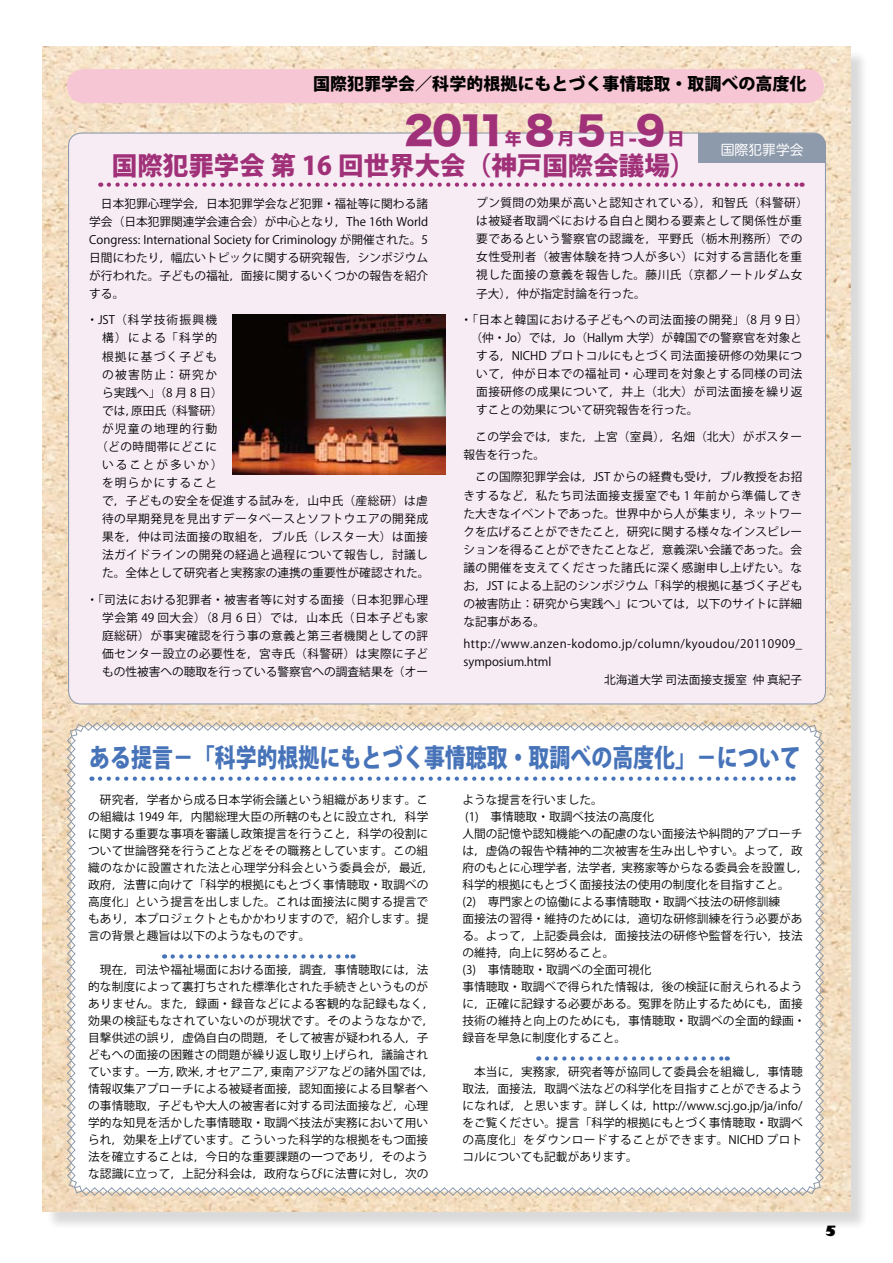
<style>
.page{position:relative;width:893px;height:1263px;background:#fff}
.page>*{position:absolute;margin:0;border:0;box-sizing:border-box;transform-origin:0 0}
.t1{font:38.25px "Hira Kaku Std W8";color:#a03179}
.t2{font:800 25.5px "Koz Go Pro";color:#4773b9;scale:.82 1}
.t3{font:800 25.5px "Koz Go Pro";color:#a03179}
.t4{font:800 16.95px "Koz Go Pro";color:#000}
.t5{font:16.95px "Hira Kaku Std W8";color:#a03179}
.t6{font:13.8px "Hira Maru Pro W4";color:#fff}
.t7{font:800 13.8px "Gill Sans";color:#000}
.t8{font:11.7px/17px "Koz Go Pro";letter-spacing:.005em;color:#000;text-align:justify}
.t9{font:11.7px/18px "Koz Go Pro";letter-spacing:.035em;color:#000}
.t10{font:11.7px "Koz Go Pro";letter-spacing:.04em;color:#000}
.t11{font:11.7px "Koz Go Pro";letter-spacing:.105em;color:#000}
.t12{font:11.7px "Koz Go Pro";letter-spacing:.03em;color:#000}
.t13{font:11.7px "Koz Go Pro";letter-spacing:.12em;color:#000}
.t14{font:11.7px "Koz Go Pro";letter-spacing:.165em;color:#000}
</style>
<div class="page">
<div style="left:45px;top:49px;width:824px;height:1181px;background:#000;opacity:.25"></div>
<img style="left:43px;top:47px;width:807px;height:1165px">
<div style="left:67px;top:69px;width:757px;height:34px;background:#f7c6d5;border-radius:17px"></div>
<div style="left:69px;top:133px;width:756px;height:571px;background:#f7ecf4;border-radius:13px"></div>
<svg style="left:109px;top:183px;width:693px;height:4px"></svg>
<div style="left:698px;top:133px;width:128px;height:30px;background:#8d9aab;border-radius:13px"></div>
<div style="left:698px;top:144px;width:128px;height:19px;background:#8d9aab"></div>
<svg style="left:66px;top:722px;width:758px;height:474px"></svg>
<img style="left:232px;top:315px;width:213px;height:159px">
<h3 class="t4" style="left:313px;top:73px;width:495px">国際犯罪学会／科学的根拠にもとづく事情聴取・取調べの高度化</h3>
<h1 class="t1" style="left:525px;top:110px;width:31px">8</h1>
<h1 class="t1" style="left:636px;top:110px;width:31px">9</h1>
<h1 class="t1" style="left:404px;top:110px;width:105px">2011</h1>
<h1 class="t1" style="left:577px;top:110px;width:31px">5</h1>
<h3 class="t5" style="left:505px;top:129px;width:19px">年</h3>
<h3 class="t5" style="left:558px;top:129px;width:19px">月</h3>
<h3 class="t5" style="left:608px;top:129px;width:30px">日-</h3>
<h3 class="t5" style="left:667px;top:129px;width:19px">日</h3>
<h2 class="t3" style="left:112px;top:149px;width:585px">国際犯罪学会 第 16 回世界大会（神戸国際会議場）</h2>
<p class="t6" style="left:721px;top:137px;width:84px">国際犯罪学会</p>
<p class="t8" style="left:89px;top:194px;width:340px;line-height:18px">　日本犯罪心理学会，日本犯罪学会など犯罪・福祉等に関わる諸学会（日本犯罪関連学会連合会）が中心となり，The 16th World Congress: International Society for Criminology が開催された。5日間にわたり，幅広いトピックに関する研究報告，シンポジウムが行われた。子どもの福祉，面接に関するいくつかの報告を紹介する。</p>
<p class="t11" style="left:86px;top:313px;width:132px">・JST（科学技術振興機</p>
<p class="t8" style="left:102px;top:330px;width:116px">構）による「科学的</p>
<p class="t11" style="left:102px;top:349px;width:117px">根拠に基づく子ども</p>
<p class="t13" style="left:102px;top:367px;width:116px">の被害防止：研究か</p>
<p class="t8" style="left:102px;top:384px;width:122px">ら実践へ」（8 月 8 日）</p>
<p class="t8" style="left:102px;top:402px;width:122px">では，原田氏（科警研）</p>
<p class="t11" style="left:102px;top:421px;width:117px">が児童の地理的行動</p>
<p class="t9" style="left:96px;top:438px;width:122px">（どの時間帯にどこに</p>
<p class="t14" style="left:102px;top:457px;width:122px">いることが多いか）</p>
<p class="t11" style="left:102px;top:475px;width:117px">を明らかにすること</p>
<p class="t10" style="left:102px;top:493px;width:327px">で，子どもの安全を促進する試みを，山中氏（産総研）は虐</p>
<p class="t9" style="left:102px;top:510px;width:328px">待の早期発見を見出すデータベースとソフトウエアの開発成</p>
<p class="t10" style="left:102px;top:529px;width:327px">果を，仲は司法面接の取組を，ブル氏（レスター大）は面接</p>
<p class="t9" style="left:102px;top:546px;width:327px">法ガイドラインの開発の経過と過程について報告し，討議し</p>
<p class="t8" style="left:102px;top:565px;width:329px">た。全体として研究者と実務家の連携の重要性が確認された。</p>
<p class="t8" style="left:102px;top:591px;width:328px;line-height:18px;text-indent:-16px">・「司法における犯罪者・被害者等に対する面接（日本犯罪心理学会第 49 回大会）（8 月 6 日）では，山本氏（日本子ども家庭総研）が事実確認を行う事の意義と第三者機関としての評価センター設立の必要性を，宮寺氏（科警研）は実際に子どもの性被害への聴取を行っている警察官への調査結果を（オー</p>
<p class="t9" style="left:476px;top:194px;width:333px">プン質問の効果が高いと認知されている），和智氏（科警研）は被疑者取調べにおける自白と関わる要素として関係性が重要であるという警察官の認識を，平野氏（栃木刑務所）での女性受刑者（被害体験を持つ人が多い）に対する言語化を重視した面接の意義を報告した。藤川氏（京都ノートルダム女子大），仲が指定討論を行った。</p>
<p class="t9" style="left:461px;top:311px;width:349px">・「日本と韓国における子どもへの司法面接の開発」（8 月 9 日）</p>
<p class="t8" style="left:470px;top:330px;width:333px">（仲・Jo）では，Jo（Hallym 大学）が韓国での警察官を対象と</p>
<p class="t12" style="left:476px;top:348px;width:328px">する，NICHD プロトコルにもとづく司法面接研修の効果につ</p>
<p class="t9" style="left:476px;top:365px;width:328px">いて，仲が日本での福祉司・心理司を対象とする同様の司法</p>
<p class="t9" style="left:476px;top:383px;width:328px">面接研修の成果について，井上（北大）が司法面接を繰り返</p>
<p class="t8" style="left:476px;top:402px;width:224px">すことの効果について研究報告を行った。</p>
<p class="t8" style="left:463px;top:428px;width:340px;line-height:18px">　この学会では，また，上宮（室員），名畑（北大）がポスター報告を行った。</p>
<p class="t8" style="left:463px;top:468px;width:340px;line-height:18px">　この国際犯罪学会は，JST からの経費も受け，ブル教授をお招きするなど，私たち司法面接支援室でも 1 年前から準備してきた大きなイベントであった。世界中から人が集まり，ネットワークを広げることができたこと，研究に関する様々なインスピレーションを得ることができたことなど，意義深い会議であった。会議の開催を支えてくださった諸氏に深く感謝申し上げたい。なお，JST による上記のシンポジウム「科学的根拠に基づく子どもの被害防止：研究から実践へ」については，以下のサイトに詳細な記事がある。</p>
<p class="t10" style="left:463px;top:636px;width:340px">http://www.anzen-kodomo.jp/column/kyoudou/20110909_</p>
<p class="t8" style="left:463px;top:654px;width:89px">symposium.html</p>
<p class="t8" style="left:604px;top:672px;width:199px">北海道大学司法面接支援室 仲真紀子</p>
<h2 class="t2" style="left:89px;top:741px;width:869px">ある提言−「科学的根拠にもとづく事情聴取・取調べの高度化」−について</h2>
<p class="t8" style="left:88px;top:792px;width:348px;text-align:left">　研究者，学者から成る日本学術会議という組織があります。この組織は 1949 年，内閣総理大臣の所轄のもとに設立され，科学に関する重要な事項を審議し政策提言を行うこと，科学の役割について世論啓発を行うことなどをその職務としています。この組織のなかに設置された法と心理学分科会という委員会が，最近，政府，法曹に向けて「科学的根拠にもとづく事情聴取・取調べの高度化」という提言を出しました。これは面接法に関する提言でもあり，本プロジェクトともかかわりますので，紹介します。提言の背景と趣旨は以下のようなものです。</p>
<p class="t8" style="left:88px;top:962px;width:348px;text-align:left">　現在，司法や福祉場面における面接，調査，事情聴取には，法的な制度によって裏打ちされた標準化された手続きというものがありません。また，録画・録音などによる客観的な記録もなく，効果の検証もなされていないのが現状です。そのようななかで，目撃供述の誤り，虚偽自白の問題，そして被害が疑われる人，子どもへの面接の困難さの問題が繰り返し取り上げられ，議論されています。一方，欧米，オセアニア，東南アジアなどの諸外国では，情報収集アプローチによる被疑者面接，認知面接による目撃者への事情聴取，子どもや大人の被害者に対する司法面接など，心理学的な知見を活かした事情聴取・取調べ技法が実務において用いられ，効果を上げています。こういった科学的な根拠をもつ面接法を確立することは，今日的な重要課題の一つであり，そのような認識に立って，上記分科会は，政府ならびに法曹に対し，次の</p>
<p class="t8" style="left:462px;top:792px;width:347px;text-align:left">ような提言を行いました。<br>(1)　事情聴取・取調べ技法の高度化<br>人間の記憶や認知機能への配慮のない面接法や糾問的アプローチは，虚偽の報告や精神的二次被害を生み出しやすい。よって，政府のもとに心理学者，法学者，実務家等からなる委員会を設置し，科学的根拠にもとづく面接技法の使用の制度化を目指すこと。<br>(2)　専門家との協働による事情聴取・取調べ技法の研修訓練<br>面接法の習得・維持のためには，適切な研修訓練を行う必要がある。よって，上記委員会は，面接技法の研修や監督を行い，技法の維持，向上に努めること。<br>(3)　事情聴取・取調べの全面可視化<br>事情聴取・取調べで得られた情報は，後の検証に耐えられるように，正確に記録する必要がある。冤罪を防止するためにも，面接技術の維持と向上のためにも，事情聴取・取調べの全面的録画・録音を早急に制度化すること。</p>
<p class="t8" style="left:462px;top:1064px;width:342px">　本当に，実務家，研究者等が協同して委員会を組織し，事情聴取法，面接法，取調べ法などの科学化を目指すことができるようになれば，と思います。詳しくは，http://www.scj.go.jp/ja/info/をご覧ください。提言「科学的根拠にもとづく事情聴取・取調べの高度化」をダウンロードすることができます。NICHD プロトコルについても記載があります。</p>
<p class="t7" style="left:825px;top:1222px;width:13px">5</p>
</div>
